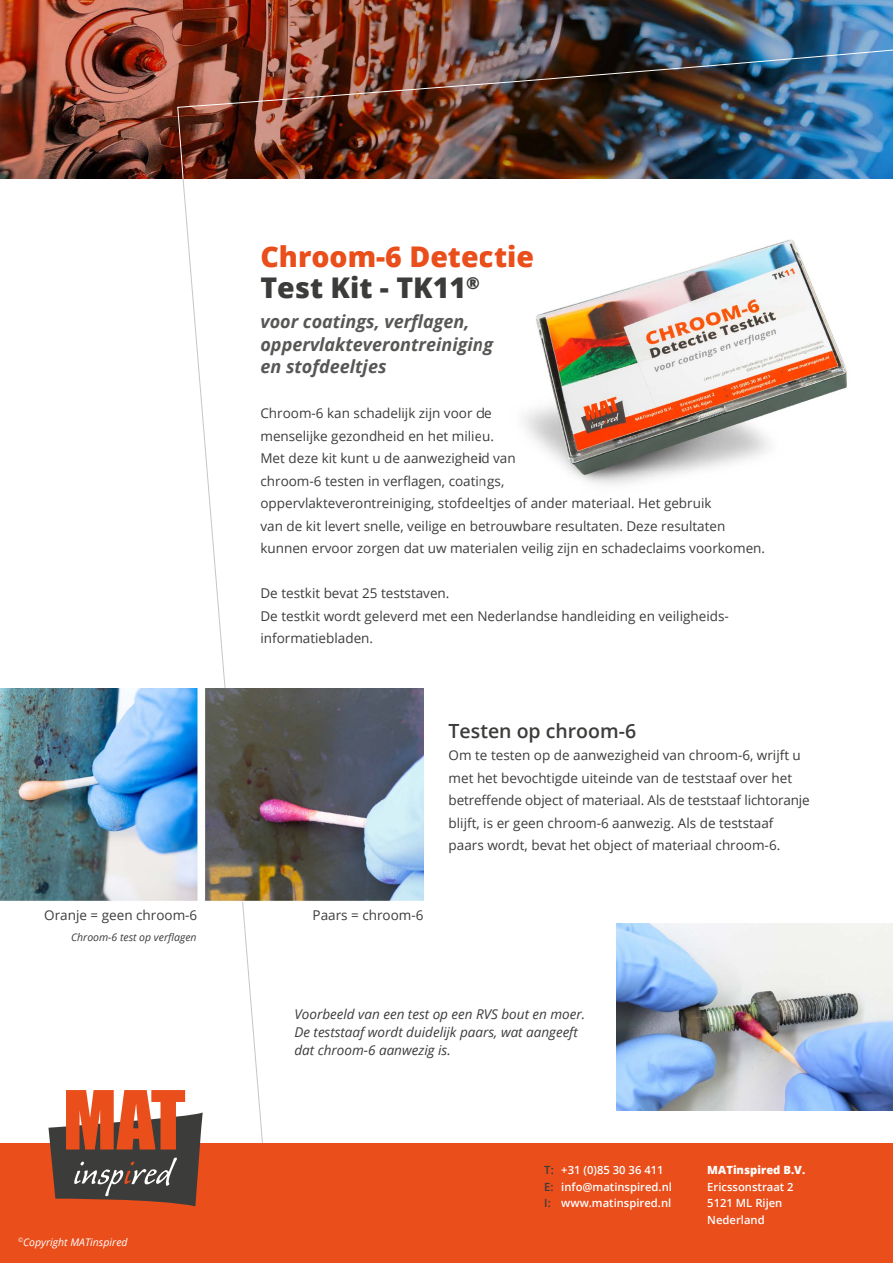
<style>
.page{position:relative;width:893px;height:1263px;background:#fff}
.page>*{position:absolute;margin:0;border:0;box-sizing:border-box;transform-origin:0 0}
.t1{font:800 28.5px/31.5px "Open Sans";color:#e94e1b}
.t2{font:600 19.5px "Open Sans";color:#3c3c3b}
.t3{font:italic 700 18px/22.5px "Open Sans";color:#575756}
.t4{font:13.5px/22.5px "Open Sans";color:#3c3c3b}
.t5{font:italic 13.5px/18px "Open Sans";color:#3c3c3b}
.t6{font:600 11.25px/16.5px "Open Sans";color:#fff}
.t7{font:800 11.25px "Open Sans";color:#fff}
.t8{font:italic 10.5px "Open Sans";color:#3c3c3b}
.t9{font:italic 10.5px "Open Sans";color:#fff}
.s1{color:#3c3c3b}
</style>
<div class="page">
<img style="left:0;top:0;width:893px;height:179px">
<svg style="left:183px;top:179px;width:85px;height:965px"></svg>
<img style="left:177px;top:48px;width:716px;height:131px">
<div style="left:0;top:1144px;width:893px;height:119px;background:#e94e1b"></div>
<svg style="left:48px;top:1090px;width:155px;height:116px"></svg>
<img style="left:617px;top:924px;width:276px;height:187px">
<img style="left:0;top:688px;width:423px;height:213px">
<img style="left:524px;top:239px;width:323px;height:246px">
<h1 class="t1" style="left:260px;top:239px;width:275px">Chroom-6 Detectie<br><span class="s1">Test Kit - TK11</span><sup>®</sup></h1>
<h3 class="t3" style="left:260px;top:310px;width:234px">voor coatings, verflagen, oppervlakteverontreiniging en stofdeeltjes</h3>
<p class="t4" style="left:260px;top:402px;width:506px">Chroom-6 kan schadelijk zijn voor de<br>menselijke gezondheid en het milieu.<br>Met deze kit kunt u de aanwezigheid van<br>chroom-6 testen in verflagen, coatings,<br>oppervlakteverontreiniging, stofdeeltjes of ander materiaal. Het gebruik<br>van de kit levert snelle, veilige en betrouwbare resultaten. Deze resultaten kunnen ervoor zorgen dat uw materialen veilig zijn en schadeclaims voorkomen.</p>
<p class="t4" style="left:260px;top:582px;width:470px">De testkit bevat 25 teststaven.<br>De testkit wordt geleverd met een Nederlandse handleiding en veiligheids&shy;informatiebladen.</p>
<p class="t4" style="left:44px;top:904px;width:155px">Oranje = geen chroom-6</p>
<p class="t4" style="left:313px;top:904px;width:112px">Paars = chroom-6</p>
<p class="t8" style="left:71px;top:929px;width:127px">Chroom-6 test op verflagen</p>
<h2 class="t2" style="left:449px;top:717px;width:189px">Testen op chroom-6</h2>
<p class="t4" style="left:449px;top:744px;width:363px">Om te testen op de aanwezigheid van chroom-6, wrijft u met het bevochtigde uiteinde van de teststaaf over het betreffende object of materiaal. Als de teststaaf lichtoranje blijft, is er geen chroom-6 aanwezig. Als de teststaaf paars wordt, bevat het object of materiaal chroom-6.</p>
<p class="t5" style="left:294px;top:1005px;width:292px">Voorbeeld van een test op een RVS bout en moer.<br>De teststaaf wordt duidelijk paars, wat aangeeft dat chroom-6 aanwezig is.</p>
<p class="t9" style="left:18px;top:1235px;width:111px"><sup>©</sup>Copyright MATinspired</p>
<p class="t6" style="left:544px;top:1161px;width:129px"><span class="s1">T:</span> +31 (0)85 30 36 411<br><span class="s1">E:</span> info@matinspired.nl<br><span class="s1">I:</span> www.matinspired.nl</p>
<p class="t7" style="left:707px;top:1161px;width:100px">MATinspired B.V.</p>
<p class="t6" style="left:707px;top:1178px;width:88px">Ericssonstraat 2<br>5121 ML Rijen<br>Nederland</p>
</div>
